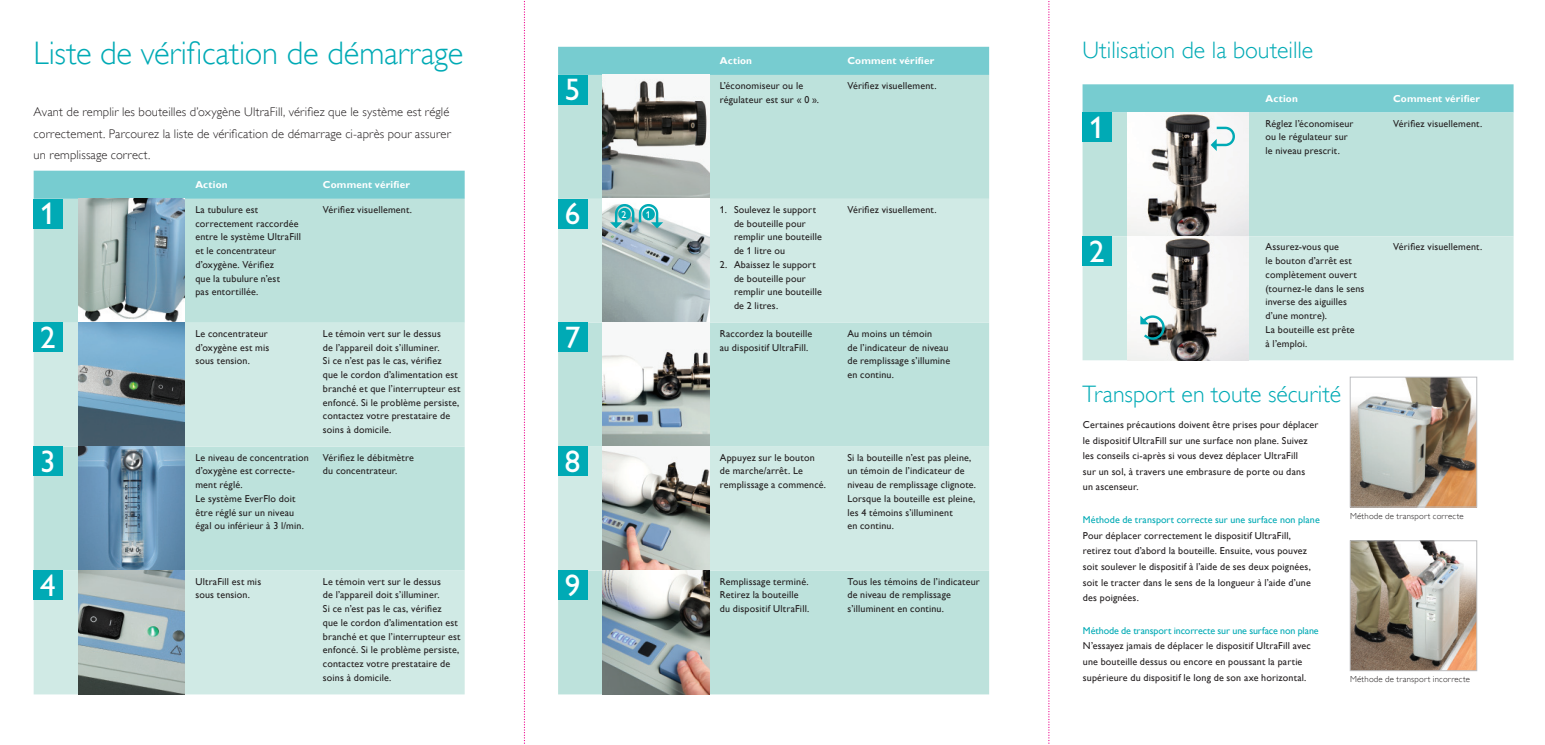
<style>
.page{position:relative;width:1545px;height:745px;background:#fff}
.page>*{position:absolute;margin:0;border:0;box-sizing:border-box;transform-origin:0 0}
.t1{font:32.5px "Gill Sans Alt One WGL Light";letter-spacing:-.005em;color:#00aab5}
.t2{font:31.12px "Gill Sans Alt One";color:#fff}
.t3{font:23.75px "Gill Sans Alt One WGL Light";color:#00aab5}
.t4{font:12.5px/21.2px "Gill Sans Alt One WGL Light";letter-spacing:.015em;color:#231f20;text-align:justify}
.t5{font:10px/13.8px "Gill Sans Alt One WGL";letter-spacing:.015em;color:#231f20}
.t6{font:10px "Gill Sans Alt One WGL";color:#00aab5}
.t7{font:700 10px "Gill Sans Alt One WGL";letter-spacing:.015em;color:#fff}
.t8{font:10px "Gill Sans Alt One";color:#fff}
.t9{font:8.75px "Gill Sans Alt One WGL Light";letter-spacing:.03em;color:#231f20}
</style>
<div class="page">
<div style="left:1082px;top:84px;width:431px;height:28px;background:#77ccd0"></div>
<div style="left:1082px;top:112px;width:431px;height:124px;background:#bde2dc"></div>
<div style="left:1082px;top:236px;width:431px;height:124px;background:#d0eae5"></div>
<img style="left:1127px;top:112px;width:122px;height:248px">
<div style="left:558px;top:47px;width:431px;height:28px;background:#77ccd0"></div>
<div style="left:558px;top:75px;width:431px;height:619px;background:#bde2dc"></div>
<svg style="left:558px;top:199px;width:431px;height:371px;background:#c9e6e1"></svg>
<img style="left:603px;top:75px;width:106px;height:619px">
<svg style="left:1048px;top:1px;width:1px;height:743px"></svg>
<svg style="left:524px;top:1px;width:1px;height:743px"></svg>
<img style="left:1352px;top:542px;width:123px;height:126px">
<div style="left:1350px;top:540px;width:127px;height:130px;border:1px solid #bcbdc0"></div>
<img style="left:1352px;top:379px;width:123px;height:126px">
<div style="left:1350px;top:377px;width:127px;height:130px;border:1px solid #bcbdc0"></div>
<svg style="left:34px;top:170px;width:431px;height:29px;background:#7bccd0"></svg>
<div style="left:34px;top:199px;width:431px;height:123px;background:#bde2dc"></div>
<svg style="left:34px;top:322px;width:431px;height:372px;background:#c9e7e2"></svg>
<img style="left:78px;top:199px;width:107px;height:495px">
<div style="left:34px;top:199px;width:29px;height:29px;background:#00aab5"></div>
<div style="left:34px;top:322px;width:29px;height:30px;background:#00aab5"></div>
<div style="left:34px;top:446px;width:29px;height:29px;background:#00aab5"></div>
<div style="left:34px;top:570px;width:29px;height:29px;background:#00aab5"></div>
<div style="left:558px;top:75px;width:29px;height:29px;background:#00aab5"></div>
<div style="left:558px;top:199px;width:29px;height:29px;background:#00aab5"></div>
<div style="left:558px;top:322px;width:29px;height:30px;background:#00aab5"></div>
<div style="left:558px;top:446px;width:29px;height:29px;background:#00aab5"></div>
<div style="left:558px;top:570px;width:29px;height:29px;background:#00aab5"></div>
<div style="left:1082px;top:112px;width:30px;height:30px;background:#00aab5"></div>
<div style="left:1082px;top:236px;width:30px;height:29px;background:#00aab5"></div>
<svg style="left:1140px;top:315px;width:25px;height:24px"></svg>
<svg style="left:610px;top:204px;width:53px;height:24px"></svg>
<svg style="left:1211px;top:127px;width:24px;height:24px"></svg>
<div style="left:642px;top:208px;width:13px;height:12px;background:#00aab5;border-radius:50%"></div>
<div style="left:618px;top:208px;width:13px;height:12px;background:#00aab5;border-radius:50%"></div>
<h1 class="t1" style="left:34px;top:34px;width:431px">Liste de vérification de démarrage</h1>
<p class="t4" style="left:34px;top:102px;width:419px">Avant de remplir les bouteilles d’oxygène UltraFill, vérifiez que le système est réglé correctement. Parcourez la liste de vérification de démarrage ci-après pour assurer un remplissage correct.</p>
<h2 class="t2" style="left:565px;top:78px;width:17px">5</h2>
<p class="t7" style="left:720px;top:55px;width:34px">Action</p>
<p class="t7" style="left:847px;top:55px;width:88px">Comment vérifier</p>
<p class="t5" style="left:720px;top:78px;width:101px">L’économiseur ou le régulateur est sur « 0 ».</p>
<p class="t5" style="left:847px;top:78px;width:91px">Vérifiez visuellement.</p>
<h3 class="t3" style="left:1082px;top:37px;width:232px">Utilisation de la bouteille</h3>
<h2 class="t2" style="left:1089px;top:115px;width:17px">1</h2>
<p class="t7" style="left:1265px;top:92px;width:34px">Action</p>
<p class="t7" style="left:1393px;top:92px;width:88px">Comment vérifier</p>
<p class="t5" style="left:1265px;top:116px;width:90px">Réglez l’économiseur ou le régulateur sur le niveau prescrit.</p>
<p class="t5" style="left:1393px;top:116px;width:91px">Vérifiez visuellement.</p>
<h2 class="t2" style="left:40px;top:202px;width:17px">1</h2>
<h2 class="t2" style="left:40px;top:325px;width:17px">2</h2>
<h2 class="t2" style="left:40px;top:449px;width:17px">3</h2>
<h2 class="t2" style="left:40px;top:573px;width:17px">4</h2>
<p class="t7" style="left:195px;top:179px;width:34px">Action</p>
<p class="t7" style="left:323px;top:179px;width:88px">Comment vérifier</p>
<p class="t5" style="left:195px;top:202px;width:107px">La tubulure est correctement raccordée entre le système UltraFill et le concentrateur d’oxygène. Vérifiez<br>que la tubulure n’est<br>pas entortillée.</p>
<p class="t5" style="left:323px;top:202px;width:91px">Vérifiez visuellement.</p>
<p class="t5" style="left:195px;top:326px;width:75px">Le concentrateur d’oxygène est mis sous tension.</p>
<p class="t5" style="left:323px;top:326px;width:139px">Le témoin vert sur le dessus<br>de l’appareil doit s’illuminer.<br>Si ce n’est pas le cas, vérifiez<br>que le cordon d’alimentation est branché et que l’interrupteur est enfoncé. Si le problème persiste, contactez votre prestataire de soins à domicile.</p>
<p class="t5" style="left:195px;top:450px;width:115px">Le niveau de concentration d’oxygène est correcte&shy;ment réglé.<br>Le système EverFlo doit être réglé sur un niveau égal ou inférieur à 3 l/min.</p>
<p class="t5" style="left:323px;top:450px;width:93px">Vérifiez le débitmètre du concentrateur.</p>
<p class="t5" style="left:195px;top:573px;width:67px">UltraFill est mis sous tension.</p>
<p class="t5" style="left:323px;top:573px;width:139px">Le témoin vert sur le dessus<br>de l’appareil doit s’illuminer.<br>Si ce n’est pas le cas, vérifiez<br>que le cordon d’alimentation est branché et que l’interrupteur est enfoncé. Si le problème persiste, contactez votre prestataire de soins à domicile.</p>
<h2 class="t2" style="left:565px;top:202px;width:17px">6</h2>
<h2 class="t2" style="left:565px;top:325px;width:17px">7</h2>
<p class="t8" style="left:622px;top:210px;width:6px">2</p>
<p class="t8" style="left:646px;top:210px;width:6px">1</p>
<p class="t5" style="left:734px;top:202px;width:89px;text-indent:-14px">1. Soulevez le support de bouteille pour remplir une bouteille de 1 litre ou</p>
<p class="t5" style="left:734px;top:257px;width:89px;text-indent:-14px">2. Abaissez le support de bouteille pour remplir une bouteille de 2 litres.</p>
<p class="t5" style="left:847px;top:202px;width:91px">Vérifiez visuellement.</p>
<p class="t5" style="left:720px;top:326px;width:94px">Raccordez la bouteille au dispositif UltraFill.</p>
<p class="t5" style="left:847px;top:326px;width:104px">Au moins un témoin<br>de l’indicateur de niveau de remplissage s’illumine en continu.</p>
<h2 class="t2" style="left:1089px;top:239px;width:17px">2</h2>
<p class="t5" style="left:1265px;top:240px;width:100px">Assurez-vous que<br>le bouton d’arrêt est complètement ouvert (tournez-le dans le sens inverse des aiguilles d’une montre).<br>La bouteille est prête<br>à l’emploi.</p>
<p class="t5" style="left:1393px;top:240px;width:91px">Vérifiez visuellement.</p>
<h3 class="t3" style="left:1083px;top:380px;width:260px">Transport en toute sécurité</h3>
<h2 class="t2" style="left:565px;top:449px;width:17px">8</h2>
<h2 class="t2" style="left:565px;top:573px;width:17px">9</h2>
<p class="t5" style="left:720px;top:450px;width:108px">Appuyez sur le bouton de marche/arrêt. Le remplissage a commencé.</p>
<p class="t5" style="left:847px;top:450px;width:130px">Si la bouteille n’est pas pleine, un témoin de l’indicateur de niveau de remplissage clignote.<br>Lorsque la bouteille est pleine, les 4 témoins s’illuminent<br>en continu.</p>
<p class="t5" style="left:720px;top:573px;width:91px">Remplissage terminé.<br>Retirez la bouteille du dispositif UltraFill.</p>
<p class="t5" style="left:847px;top:573px;width:134px">Tous les témoins de l’indicateur de niveau de remplissage s’illuminent en continu.</p>
<p class="t5" style="left:1083px;top:416px;width:237px;line-height:15.6px">Certaines précautions doivent être prises pour déplacer le dispositif UltraFill sur une surface non plane. Suivez les conseils ci-après si vous devez déplacer UltraFill<br>sur un sol, à travers une embrasure de porte ou dans<br>un ascenseur.</p>
<p class="t6" style="left:1083px;top:513px;width:238px">Méthode de transport correcte sur une surface non plane</p>
<p class="t5" style="left:1083px;top:527px;width:230px;line-height:15.6px">Pour déplacer correctement le dispositif UltraFill, retirez tout d’abord la bouteille. Ensuite, vous pouvez soit soulever le dispositif à l’aide de ses deux poignées, soit le tracter dans le sens de la longueur à l’aide d’une des poignées.</p>
<p class="t6" style="left:1083px;top:624px;width:237px">Méthode de transport incorrecte sur une surface non plane</p>
<p class="t5" style="left:1083px;top:637px;width:229px;line-height:15.6px">N’essayez jamais de déplacer le dispositif UltraFill avec une bouteille dessus ou encore en poussant la partie supérieure du dispositif le long de son axe horizontal.</p>
<p class="t9" style="left:1350px;top:510px;width:115px">Méthode de transport correcte</p>
<p class="t9" style="left:1350px;top:673px;width:121px">Méthode de transport incorrecte</p>
</div>
